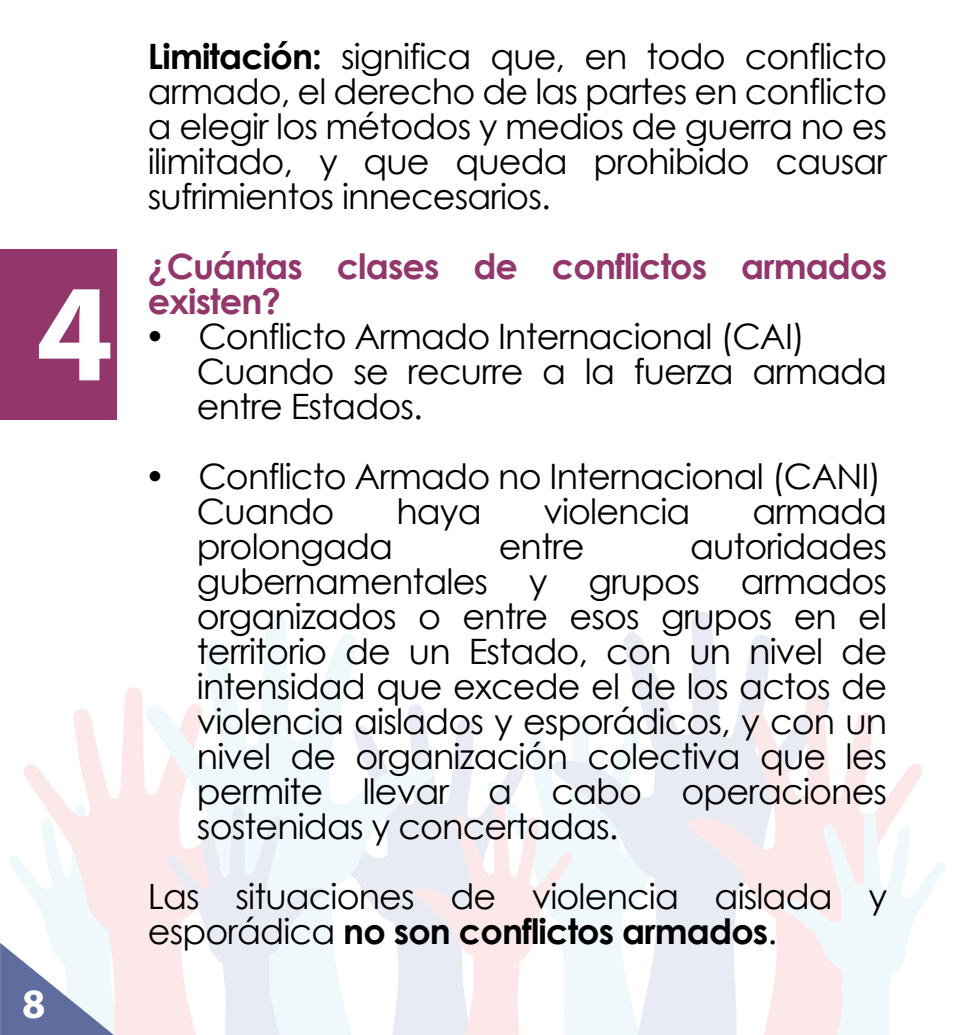
<style>
.page{position:relative;width:960px;height:1035px;background:#fff}
.page>*{position:absolute;margin:0;border:0;box-sizing:border-box;transform-origin:0 0}
.t1{font:700 140px "Myriad Pro";color:#fff}
.t2{font:700 42px "Myriad Pro";color:#fff}
.t3{font:35px/35px "Century Gothic";letter-spacing:-.025em;color:#000001}
.t4{font:700 35px/35px "Century Gothic";letter-spacing:-.025em;color:#93366b}
.s1{font-weight:700}
</style>
<div class="page">
<svg style="left:23px;top:687px;width:120px;height:119px"></svg>
<svg style="left:530px;top:735px;width:19px;height:69px"></svg>
<svg style="left:438px;top:719px;width:86px;height:85px"></svg>
<svg style="left:438px;top:804px;width:111px;height:231px"></svg>
<svg style="left:549px;top:612px;width:222px;height:423px"></svg>
<svg style="left:687px;top:693px;width:236px;height:342px"></svg>
<svg style="left:779px;top:812px;width:166px;height:223px"></svg>
<svg style="left:143px;top:614px;width:295px;height:421px"></svg>
<div style="left:0;top:249px;width:117px;height:171px;background:#93366b"></div>
<svg style="left:0;top:806px;width:326px;height:229px"></svg>
<h1 class="t1" style="left:36px;top:242px;width:79px">4</h1>
<p class="t2" style="left:22px;top:977px;width:25px">8</p>
<p class="t3" style="left:148px;top:38px;width:740px;text-align:justify"><span class="s1">Limitación:</span> significa que, en todo conflicto armado, el derecho de las partes en conflicto a elegir los métodos y medios de guerra no es ilimitado, y que queda prohibido causar sufrimientos innecesarios.</p>
<p class="t4" style="left:148px;top:247px;width:740px">¿Cuántas clases de conflictos armados existen?</p>
<p class="t3" style="left:197px;top:318px;width:691px;text-indent:-52px">• Conflicto Armado Internacional (CAI)<br>Cuando se recurre a la fuerza armada entre Estados.</p>
<p class="t3" style="left:197px;top:458px;width:686px;text-indent:-52px">• Conflicto Armado no Internacional (CANI)<br>Cuando</p>
<p class="t3" style="left:396px;top:493px;width:87px">haya</p>
<p class="t3" style="left:543px;top:493px;width:148px">violencia</p>
<p class="t3" style="left:752px;top:493px;width:136px">armada</p>
<p class="t3" style="left:197px;top:528px;width:691px;text-align:justify;text-indent:493px">autoridades gubernamentales y grupos armados organizados o entre esos grupos en el territorio de un Estado, con un nivel de intensidad que excede el de los actos de violencia aislados y esporádicos, y con un nivel de organización colectiva que les permite llevar a cabo operaciones sostenidas y concertadas.</p>
<p class="t3" style="left:148px;top:878px;width:740px">Las situaciones de violencia aislada y esporádica <span class="s1">no son conflictos armados</span>.</p>
<p class="t3" style="left:197px;top:528px;width:198px">prolongada</p>
<p class="t3" style="left:498px;top:528px;width:87px">entre</p>
</div>
